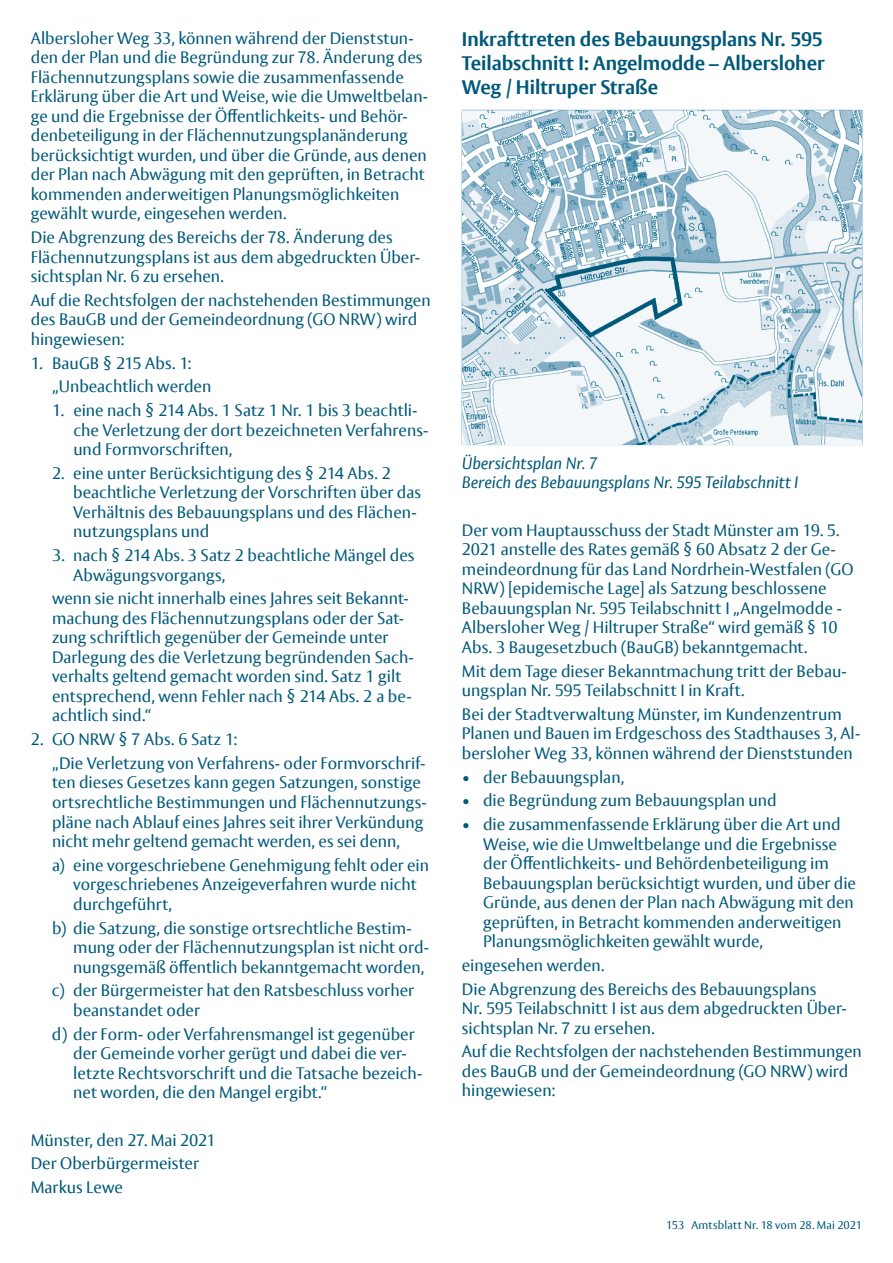
<style>
.page{position:relative;width:893px;height:1263px;background:#fff}
.page>*{position:absolute;margin:0;border:0;box-sizing:border-box;transform-origin:0 0}
.t1{font:700 19.5px/24px "Vesta Pro";letter-spacing:-.005em;color:#00597a;text-align:justify}
.t2{font:16.5px/19.5px "Vesta Pro";color:#00597a}
.t3{font:italic 16.5px/19.5px "Vesta Pro";letter-spacing:-.005em;color:#00597a}
.t4{font:11.25px "Vesta Pro";letter-spacing:.015em;color:#00597a}
</style>
<div class="page">
<img style="left:462px;top:110px;width:400px;height:335px">
<p class="t2" style="left:31px;top:28px;width:385px">Albersloher Weg 33, können während der Dienststun-</p>
<p class="t2" style="left:31px;top:47px;width:393px">den der Plan und die Begründung zur 78. Änderung des<br>Flächennutzungsplans sowie die zusammenfassende</p>
<p class="t2" style="left:31px;top:86px;width:399px">Erklärung über die Art und Weise, wie die Umweltbelan&shy;ge und die Ergebnisse der Öffentlichkeits- und Behör-</p>
<p class="t2" style="left:31px;top:125px;width:398px">denbeteiligung in der Flächennutzungsplanänderung berücksichtigt wurden, und über die Gründe, aus denen der Plan nach Abwägung mit den geprüften, in Betracht kommenden anderweitigen Planungsmöglichkeiten gewählt wurde, eingesehen werden.</p>
<p class="t2" style="left:31px;top:227px;width:363px">Die Abgrenzung des Bereichs der 78. Änderung des</p>
<p class="t2" style="left:31px;top:266px;width:194px">sichtsplan Nr. 6 zu ersehen.</p>
<p class="t2" style="left:31px;top:290px;width:401px">Auf die Rechtsfolgen der nachstehenden Bestimmungen des BauGB und der Gemeindeordnung (GO NRW) wird hingewiesen:</p>
<p class="t2" style="left:31px;top:353px;width:13px">1.</p>
<p class="t2" style="left:52px;top:353px;width:141px">BauGB § 215 Abs. 1:</p>
<p class="t2" style="left:52px;top:377px;width:161px">„Unbeachtlich werden</p>
<p class="t2" style="left:73px;top:400px;width:357px;text-indent:-21px">1. eine nach § 214 Abs. 1 Satz 1 Nr. 1 bis 3 beachtli&shy;che Verletzung der dort bezeichneten Verfahrens&shy;und Formvorschriften,</p>
<p class="t2" style="left:73px;top:463px;width:349px;text-indent:-21px">2. eine unter Berücksichtigung des § 214 Abs. 2 beachtliche Verletzung der Vorschriften über das Verhältnis des Bebauungsplans und des Flächen&shy;nutzungsplans und</p>
<p class="t2" style="left:73px;top:545px;width:343px;text-indent:-21px">3. nach § 214 Abs. 3 Satz 2 beachtliche Mängel des<br>Abwägungsvorgangs,</p>
<p class="t2" style="left:52px;top:589px;width:363px">wenn sie nicht innerhalb eines Jahres seit Bekannt&shy;machung des Flächennutzungsplans oder der Sat&shy;zung schriftlich gegenüber der Gemeinde unter Darlegung des die Verletzung begründenden Sach&shy;verhalts geltend gemacht worden sind. Satz 1 gilt entsprechend, wenn Fehler nach § 214 Abs. 2 a be&shy;achtlich sind.“</p>
<p class="t2" style="left:31px;top:729px;width:14px">2.</p>
<p class="t2" style="left:52px;top:729px;width:187px">GO NRW § 7 Abs. 6 Satz 1:</p>
<p class="t2" style="left:52px;top:753px;width:376px">„Die Verletzung von Verfahrens- oder Formvorschrif&shy;ten dieses Gesetzes kann gegen Satzungen, sonstige ortsrechtliche Bestimmungen und Flächennutzungs&shy;pläne nach Ablauf eines Jahres seit ihrer Verkündung nicht mehr geltend gemacht werden, es sei denn,</p>
<p class="t2" style="left:73px;top:855px;width:357px;text-indent:-21px">a) eine vorgeschriebene Genehmigung fehlt oder ein vorgeschriebenes Anzeigeverfahren wurde nicht durchgeführt,</p>
<p class="t2" style="left:73px;top:918px;width:357px;text-indent:-21px">b) die Satzung, die sonstige ortsrechtliche Bestim&shy;mung oder der Flächennutzungsplan ist nicht ord&shy;nungsgemäß öffentlich bekanntgemacht worden,</p>
<p class="t2" style="left:73px;top:980px;width:342px;text-indent:-21px">c) der Bürgermeister hat den Ratsbeschluss vorher beanstandet oder</p>
<p class="t2" style="left:73px;top:1024px;width:351px;text-indent:-21px">d) der Form- oder Verfahrensmangel ist gegenüber der Gemeinde vorher gerügt und dabei die ver&shy;letzte Rechtsvorschrift und die Tatsache bezeich&shy;net worden, die den Mangel ergibt.“</p>
<p class="t2" style="left:31px;top:1130px;width:187px">Münster, den 27. Mai 2021</p>
<p class="t2" style="left:31px;top:1153px;width:170px">Der Oberbürgermeister</p>
<p class="t2" style="left:31px;top:1177px;width:94px">Markus Lewe</p>
<p class="t2" style="left:31px;top:247px;width:391px">Flächennutzungsplans ist aus dem abgedruckten Über-</p>
<h3 class="t1" style="left:462px;top:27px;width:364px">Inkrafttreten des Bebauungsplans Nr. 595<br>Teilabschnitt I: Angelmodde – Albersloher Weg / Hiltruper Straße</h3>
<p class="t3" style="left:462px;top:453px;width:338px">Übersichtsplan Nr. 7<br>Bereich des Bebauungsplans Nr. 595 Teilabschnitt I</p>
<p class="t2" style="left:462px;top:520px;width:379px">Der vom Hauptausschuss der Stadt Münster am 19. 5.</p>
<p class="t2" style="left:462px;top:559px;width:393px">meindeordnung für das Land Nordrhein-Westfalen (GO NRW) [epidemische Lage] als Satzung beschlossene Bebauungsplan Nr. 595 Teilabschnitt I „Angelmodde - Albersloher Weg / Hiltruper Straße“ wird gemäß § 10<br>Abs. 3 Baugesetzbuch (BauGB) bekanntgemacht.</p>
<p class="t2" style="left:462px;top:680px;width:284px">ungsplan Nr. 595 Teilabschnitt I in Kraft.</p>
<p class="t2" style="left:462px;top:704px;width:381px">Bei der Stadtverwaltung Münster, im Kundenzentrum</p>
<p class="t2" style="left:462px;top:743px;width:392px">bersloher Weg 33, können während der Dienststunden</p>
<p class="t2" style="left:462px;top:767px;width:164px">• der Bebauungsplan,</p>
<p class="t2" style="left:462px;top:790px;width:316px">• die Begründung zum Bebauungsplan und</p>
<p class="t2" style="left:483px;top:814px;width:374px;text-indent:-21px">• die zusammenfassende Erklärung über die Art und Weise, wie die Umweltbelange und die Ergebnisse der Öffentlichkeits- und Behördenbeteiligung im Bebauungsplan berücksichtigt wurden, und über die Gründe, aus denen der Plan nach Abwägung mit den geprüften, in Betracht kommenden anderweitigen Planungsmöglichkeiten gewählt wurde,</p>
<p class="t2" style="left:462px;top:955px;width:144px">eingesehen werden.</p>
<p class="t2" style="left:462px;top:979px;width:356px">Die Abgrenzung des Bereichs des Bebauungsplans</p>
<p class="t2" style="left:462px;top:1018px;width:194px">sichtsplan Nr. 7 zu ersehen.</p>
<p class="t2" style="left:462px;top:1042px;width:401px">Auf die Rechtsfolgen der nachstehenden Bestimmungen des BauGB und der Gemeindeordnung (GO NRW) wird hingewiesen:</p>
<p class="t2" style="left:462px;top:539px;width:375px">2021 anstelle des Rates gemäß § 60 Absatz 2 der Ge-</p>
<p class="t2" style="left:462px;top:661px;width:386px">Mit dem Tage dieser Bekanntmachung tritt der Bebau-</p>
<p class="t2" style="left:462px;top:723px;width:400px">Planen und Bauen im Erdgeschoss des Stadthauses 3, Al-</p>
<p class="t2" style="left:462px;top:998px;width:386px">Nr. 595 Teilabschnitt I ist aus dem abgedruckten Über-</p>
<p class="t4" style="left:666px;top:1218px;width:197px">153 Amtsblatt Nr. 18 vom 28. Mai 2021</p>
</div>
